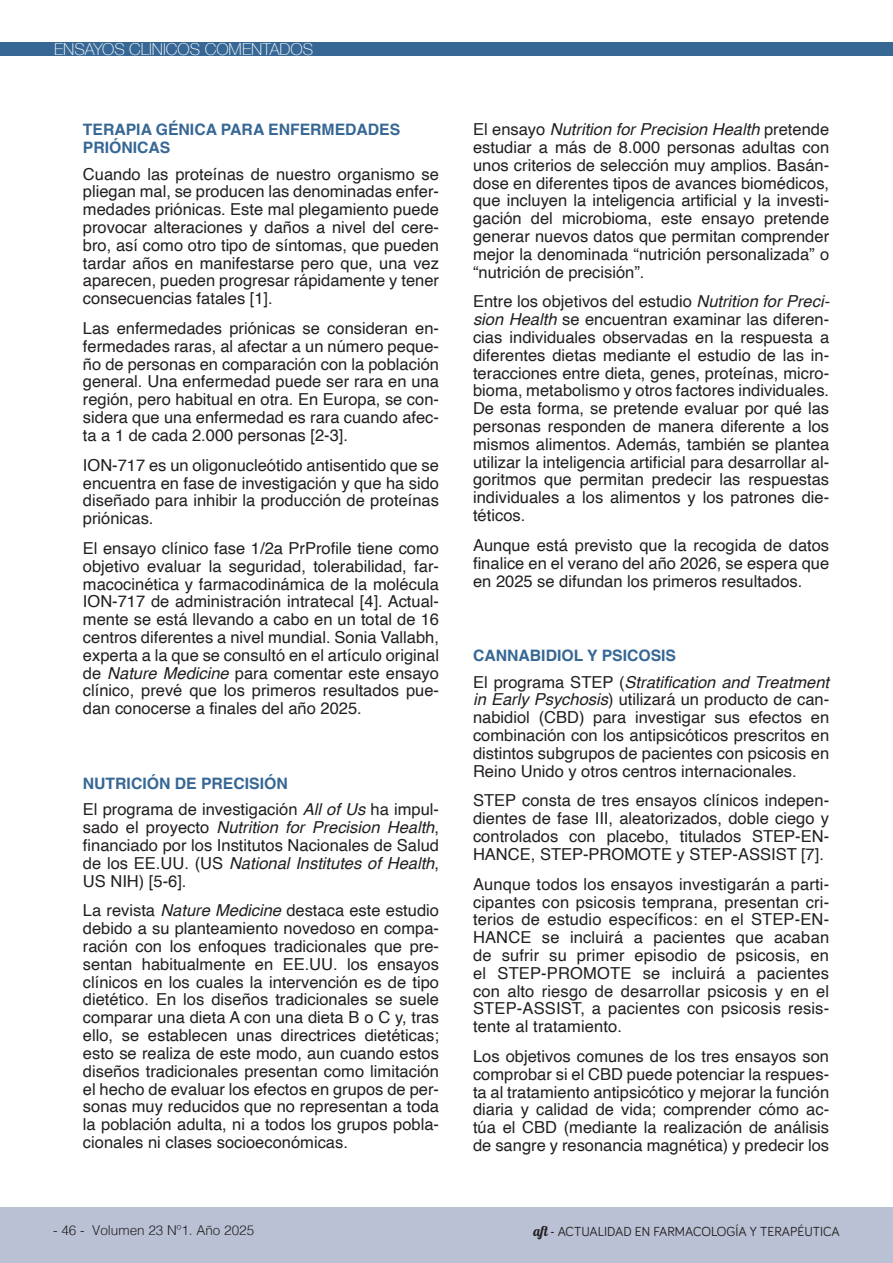
<style>
.page{position:relative;width:893px;height:1263px;background:#fff}
.page>*{position:absolute;margin:0;border:0;box-sizing:border-box;transform-origin:0 0}
.t1{font:16.5px/17.9px "Helvetica";color:#231f20;text-align:justify}
.t2{font:100 16.5px "Helvetica Neue";color:#fff}
.t3{font:700 15.75px/18.8px "Helvetica";color:#366795}
.t4{font:13.5px "Bariol";color:#231f20}
.t5{font:300 13.5px "Helvetica";color:#231f20}
.s1{font-style:italic}
.s2{font-family:"Lobster 1.4"}
</style>
<div class="page">
<div style="left:0;top:42px;width:893px;height:13px;background:#366795"></div>
<div style="left:0;top:1207px;width:893px;height:56px;background:#bac1d5"></div>
<p class="t2" style="left:54px;top:37px;width:261px">ENSAYOS CLÍNICOS COMENTADOS</p>
<p class="t3" style="left:83px;top:121px;width:319px">TERAPIA GÉNICA PARA ENFERMEDADES<br>PRIÓNICAS</p>
<p class="t1" style="left:83px;top:165px;width:358px">Cuando las proteínas de nuestro organismo se pliegan mal, se producen las denominadas enfer&shy;medades priónicas. Este mal plegamiento puede provocar alteraciones y daños a nivel del cere&shy;bro, así como otro tipo de síntomas, que pueden tardar años en manifestarse pero que, una vez aparecen, pueden progresar rápidamente y tener consecuencias fatales [1].</p>
<p class="t1" style="left:83px;top:320px;width:358px">Las enfermedades priónicas se consideran en&shy;fermedades raras, al afectar a un número peque&shy;ño de personas en comparación con la población general. Una enfermedad puede ser rara en una región, pero habitual en otra. En Europa, se con&shy;sidera que una enfermedad es rara cuando afec&shy;ta a 1 de cada 2.000 personas [2-3].</p>
<p class="t1" style="left:83px;top:456px;width:358px">ION-717 es un oligonucleótido antisentido que se encuentra en fase de investigación y que ha sido diseñado para inhibir la producción de proteínas priónicas.</p>
<p class="t1" style="left:83px;top:540px;width:358px">El ensayo clínico fase 1/2a PrProfile tiene como objetivo evaluar la seguridad, tolerabilidad, far&shy;macocinética y farmacodinámica de la molécula ION-717 de administración intratecal [4]. Actual&shy;mente se está llevando a cabo en un total de 16 centros diferentes a nivel mundial. Sonia Vallabh, experta a la que se consultó en el artículo original de <span class="s1">Nature Medicine</span> para comentar este ensayo clínico, prevé que los primeros resultados pue&shy;dan conocerse a finales del año 2025.</p>
<p class="t3" style="left:83px;top:776px;width:206px">NUTRICIÓN DE PRECISIÓN</p>
<p class="t1" style="left:83px;top:801px;width:358px">El programa de investigación <span class="s1">All of Us</span> ha impul&shy;sado el proyecto <span class="s1">Nutrition for Precision Health</span>, financiado por los Institutos Nacionales de Salud de los EE.UU. (US <span class="s1">National Institutes of Health</span>, US NIH) [5-6].</p>
<p class="t1" style="left:83px;top:902px;width:358px">La revista <span class="s1">Nature Medicine</span> destaca este estudio debido a su planteamiento novedoso en compa&shy;ración con los enfoques tradicionales que pre&shy;sentan habitualmente en EE.UU. los ensayos clínicos en los cuales la intervención es de tipo dietético. En los diseños tradicionales se suele comparar una dieta A con una dieta B o C y, tras ello, se establecen unas directrices dietéticas; esto se realiza de este modo, aun cuando estos diseños tradicionales presentan como limitación el hecho de evaluar los efectos en grupos de per&shy;sonas muy reducidos que no representan a toda la población adulta, ni a todos los grupos pobla&shy;cionales ni clases socioeconómicas.</p>
<p class="t5" style="left:53px;top:1218px;width:203px">- 46 - Volumen 23 Nº1. Año 2025</p>
<p class="t1" style="left:473px;top:121px;width:358px">El ensayo <span class="s1">Nutrition for Precision Health</span> pretende estudiar a más de 8.000 personas adultas con unos criterios de selección muy amplios. Basán&shy;dose en diferentes tipos de avances biomédicos, que incluyen la inteligencia artificial y la investi&shy;gación del microbioma, este ensayo pretende generar nuevos datos que permitan comprender mejor la denominada “nutrición personalizada” o “nutrición de precisión”.</p>
<p class="t1" style="left:473px;top:293px;width:358px">Entre los objetivos del estudio <span class="s1">Nutrition for Preci&shy;sion Health</span> se encuentran examinar las diferen&shy;cias individuales observadas en la respuesta a diferentes dietas mediante el estudio de las in&shy;teracciones entre dieta, genes, proteínas, micro&shy;bioma, metabolismo y otros factores individuales.<br>De esta forma, se pretende evaluar por qué las personas responden de manera diferente a los mismos alimentos. Además, también se plantea utilizar la inteligencia artificial para desarrollar al&shy;goritmos que permitan predecir las respuestas individuales a los alimentos y los patrones die&shy;téticos.</p>
<p class="t1" style="left:473px;top:537px;width:358px">Aunque está previsto que la recogida de datos finalice en el verano del año 2026, se espera que en 2025 se difundan los primeros resultados.</p>
<p class="t3" style="left:473px;top:648px;width:205px">CANNABIDIOL Y PSICOSIS</p>
<p class="t1" style="left:473px;top:673px;width:358px">El programa STEP (<span class="s1">Stratification and Treatment in Early Psychosis</span>) utilizará un producto de can&shy;nabidiol (CBD) para investigar sus efectos en combinación con los antipsicóticos prescritos en distintos subgrupos de pacientes con psicosis en Reino Unido y otros centros internacionales.</p>
<p class="t1" style="left:473px;top:792px;width:358px">STEP consta de tres ensayos clínicos indepen&shy;dientes de fase III, aleatorizados, doble ciego y controlados con placebo, titulados STEP-EN-HANCE, STEP-PROMOTE y STEP-ASSIST [7].</p>
<p class="t1" style="left:473px;top:875px;width:358px">Aunque todos los ensayos investigarán a parti&shy;cipantes con psicosis temprana, presentan cri&shy;terios de estudio específicos: en el STEP-EN-HANCE se incluirá a pacientes que acaban de sufrir su primer episodio de psicosis, en el STEP-PROMOTE se incluirá a pacientes con alto riesgo de desarrollar psicosis y en el STEP-ASSIST, a pacientes con psicosis resis&shy;tente al tratamiento.</p>
<p class="t1" style="left:473px;top:1048px;width:358px">Los objetivos comunes de los tres ensayos son comprobar si el CBD puede potenciar la respues&shy;ta al tratamiento antipsicótico y mejorar la función diaria y calidad de vida; comprender cómo ac&shy;túa el CBD (mediante la realización de análisis de sangre y resonancia magnética) y predecir los</p>
<p class="t4" style="left:533px;top:1222px;width:308px"><span class="s2">aft -</span> ACTUALIDAD EN FARMACOLOGÍA Y TERAPÉUTICA</p>
</div>
